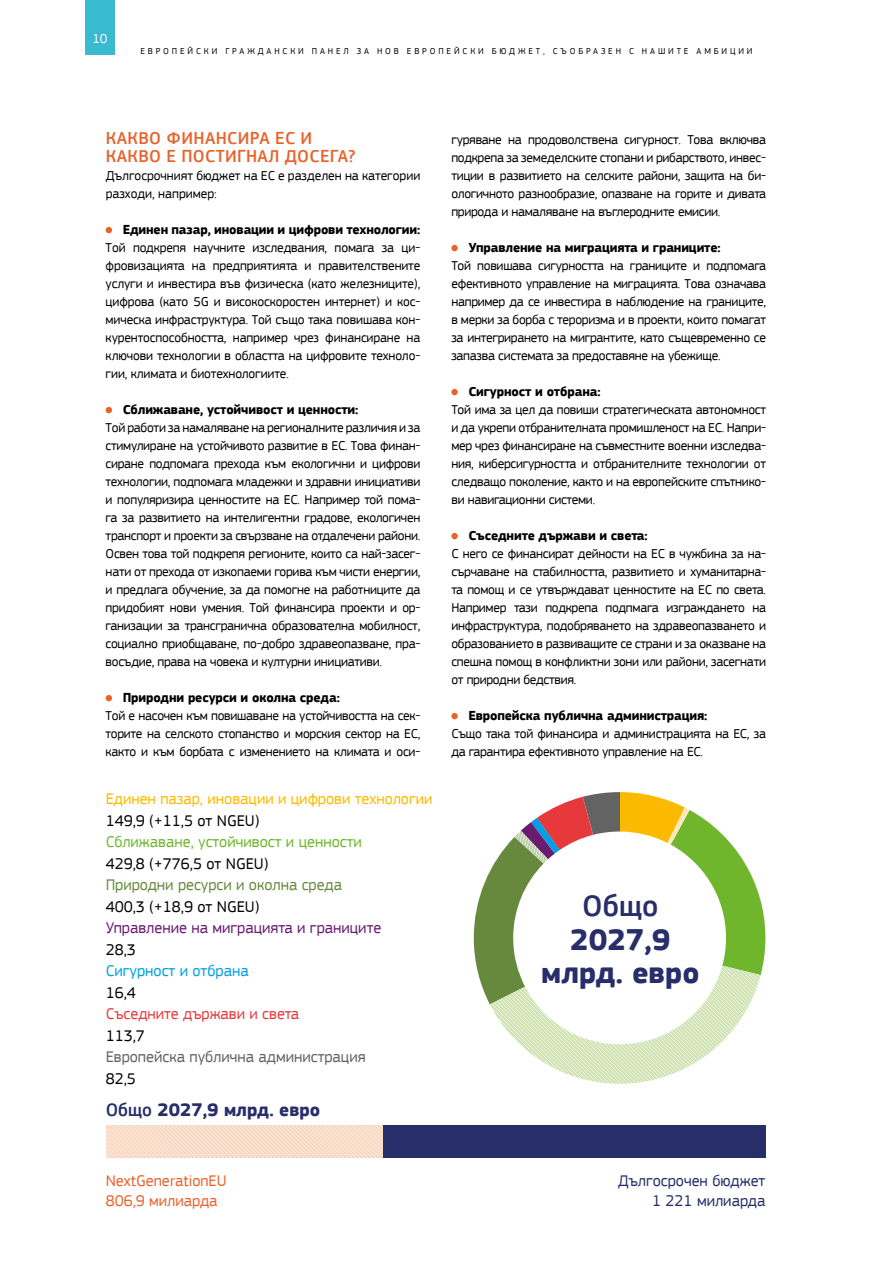
<style>
.page{position:relative;width:893px;height:1263px;background:#fff}
.page>*{position:absolute;margin:0;border:0;box-sizing:border-box;transform-origin:0 0}
.t1{font:700 31.05px/33.3px "EC Square Sans Pro";color:#282e6a;text-align:center}
.t2{font:500 31.05px "EC Square Sans Pro";color:#282e6a}
.t3{font:700 18.9px "EC Square Sans Pro";color:#282e6a}
.t4{font:500 18px/18px "EC Square Sans Pro";letter-spacing:.02em;color:#e8632c}
.t5{font:16.2px "EC Square Sans Pro";color:#000}
.t6{font:16.2px "EC Square Sans Pro";color:#fbba00}
.t7{font:16.2px "EC Square Sans Pro";color:#691b70}
.t8{font:16.2px "EC Square Sans Pro";color:#6fb62d}
.t9{font:16.2px "EC Square Sans Pro";color:#646363}
.t10{font:16.2px/20.2px "EC Square Sans Pro";color:#e8632c}
.t11{font:16.2px/20.2px "EC Square Sans Pro";color:#282e6a;text-align:right}
.t12{font:16.2px "EC Square Sans Pro";color:#67893d}
.t13{font:16.2px "EC Square Sans Pro";color:#e7393b}
.t14{font:16.2px "EC Square Sans Pro";color:#009fe3}
.t15{font:13.5px/18px "EC Square Sans Pro";letter-spacing:-.02em;color:#000;text-align:justify}
.t16{font:700 13.5px "EC Square Sans Pro";letter-spacing:-.01em;color:#000}
.t17{font:13.5px/18px "EC Square Sans Pro";color:#000}
.t18{font:13.5px "EC Square Sans Pro";color:#fff}
.t19{font:9px "EC Square Sans Pro";letter-spacing:.32em;color:#000}
.s1{font-weight:500}
</style>
<div class="page">
<div style="left:85px;top:0;width:30px;height:54px;background:#39bacf"></div>
<svg style="left:474px;top:792px;width:291px;height:292px"></svg>
<svg style="left:106px;top:1125px;width:277px;height:32px;background:#fadac6"></svg>
<div style="left:383px;top:1125px;width:382px;height:32px;background:#282e6a"></div>
<svg style="left:106px;top:227px;width:6px;height:6px"></svg>
<svg style="left:106px;top:407px;width:6px;height:6px"></svg>
<svg style="left:106px;top:695px;width:6px;height:6px"></svg>
<div style="left:451px;top:245px;width:7px;height:6px;background:#e8632c;border-radius:50%"></div>
<div style="left:451px;top:389px;width:7px;height:6px;background:#e8632c;border-radius:50%"></div>
<div style="left:451px;top:533px;width:7px;height:6px;background:#e8632c;border-radius:50%"></div>
<div style="left:451px;top:713px;width:7px;height:6px;background:#e8632c;border-radius:50%"></div>
<p class="t18" style="left:92px;top:30px;width:17px">10</p>
<p class="t19" style="left:140px;top:46px;width:614px">ЕВРОПЕЙСКИ ГРАЖДАНСКИ ПАНЕЛ ЗА НОВ ЕВРОПЕЙСКИ БЮДЖЕТ, СЪОБРАЗЕН С НАШИТЕ АМБИЦИИ</p>
<h3 class="t4" style="left:106px;top:129px;width:251px">КАКВО ФИНАНСИРА ЕС И<br>КАКВО Е ПОСТИГНАЛ ДОСЕГА?</h3>
<p class="t17" style="left:106px;top:167px;width:316px">Дългосрочният бюджет на ЕС е разделен на категории разходи, например:</p>
<p class="t16" style="left:123px;top:221px;width:299px">Единен пазар, иновации и цифрови технологии:</p>
<p class="t15" style="left:106px;top:239px;width:316px">Той подкрепя научните изследвания, помага за ци&shy;фровизацията на предприятията и правителствените услуги и инвестира във физическа (като железниците), цифрова (като 5G и високоскоростен интернет) и кос&shy;мическа инфраструктура. Той също така повишава кон&shy;курентоспособността, например чрез финансиране на ключови технологии в областта на цифровите техноло&shy;гии, климата и биотехнологиите.</p>
<p class="t16" style="left:123px;top:401px;width:237px">Сближаване, устойчивост и ценности:</p>
<p class="t15" style="left:106px;top:419px;width:316px">Той работи за намаляване на регионалните различия и за стимулиране на устойчивото развитие в ЕС. Това финан&shy;сиране подпомага прехода към екологични и цифрови технологии, подпомага младежки и здравни инициативи и популяризира ценностите на ЕС. Например той пома&shy;га за развитието на интелигентни градове, екологичен транспорт и проекти за свързване на отдалечени райони.<br>Освен това той подкрепя регионите, които са най-засег&shy;нати от прехода от изкопаеми горива към чисти енергии, и предлага обучение, за да помогне на работниците да придобият нови умения. Той финансира проекти и ор&shy;ганизации за трансгранична образователна мобилност, социално приобщаване, по-добро здравеопазване, пра&shy;восъдие, права на човека и културни инициативи.</p>
<p class="t16" style="left:123px;top:689px;width:219px">Природни ресурси и околна среда:</p>
<p class="t15" style="left:106px;top:707px;width:316px">Той е насочен към повишаване на устойчивостта на сек&shy;торите на селското стопанство и морския сектор на ЕС, както и към борбата с изменението на климата и оси-</p>
<p class="t6" style="left:106px;top:789px;width:328px">Единен пазар, иновации и цифрови технологии</p>
<p class="t5" style="left:106px;top:811px;width:155px">149,9 (+11,5 от NGEU)</p>
<p class="t8" style="left:106px;top:832px;width:258px">Сближаване, устойчивост и ценности</p>
<p class="t5" style="left:106px;top:854px;width:164px">429,8 (+776,5 от NGEU)</p>
<p class="t12" style="left:106px;top:875px;width:238px">Природни ресурси и околна среда</p>
<p class="t5" style="left:106px;top:897px;width:155px">400,3 (+18,9 от NGEU)</p>
<p class="t7" style="left:106px;top:918px;width:277px">Управление на миграцията и границите</p>
<p class="t5" style="left:106px;top:940px;width:32px">28,3</p>
<p class="t14" style="left:106px;top:961px;width:144px">Сигурност и отбрана</p>
<p class="t5" style="left:106px;top:983px;width:32px">16,4</p>
<p class="t13" style="left:106px;top:1004px;width:195px">Съседните държави и света</p>
<p class="t5" style="left:106px;top:1026px;width:41px">113,7</p>
<p class="t9" style="left:106px;top:1047px;width:262px">Европейска публична администрация</p>
<p class="t5" style="left:106px;top:1069px;width:32px">82,5</p>
<h2 class="t3" style="left:106px;top:1098px;width:216px"><span class="s1">Общо</span> 2027,9 млрд. евро</h2>
<p class="t15" style="left:451px;top:131px;width:316px">гуряване на продоволствена сигурност. Това включва подкрепа за земеделските стопани и рибарството, инвес&shy;тиции в развитието на селските райони, защита на би&shy;ологичното разнообразие, опазване на горите и дивата природа и намаляване на въглеродните емисии.</p>
<p class="t16" style="left:468px;top:239px;width:254px">Управление на миграцията и границите:</p>
<p class="t15" style="left:451px;top:257px;width:316px">Той повишава сигурността на границите и подпомага ефективното управление на миграцията. Това означава например да се инвестира в наблюдение на границите, в мерки за борба с тероризма и в проекти, които помагат за интегрирането на мигрантите, като същевременно се запазва системата за предоставяне на убежище.</p>
<p class="t16" style="left:468px;top:383px;width:134px">Сигурност и отбрана:</p>
<p class="t15" style="left:451px;top:401px;width:316px">Той има за цел да повиши стратегическата автономност и да укрепи отбранителната промишленост на ЕС. Напри&shy;мер чрез финансиране на съвместните военни изследва&shy;ния, киберсигурността и отбранителните технологии от следващо поколение, както и на европейските спътнико&shy;ви навигационни системи.</p>
<p class="t16" style="left:468px;top:527px;width:181px">Съседните държави и света:</p>
<p class="t15" style="left:451px;top:545px;width:316px">С него се финансират дейности на ЕС в чужбина за на&shy;сърчаване на стабилността, развитието и хуманитарна&shy;та помощ и се утвърждават ценностите на ЕС по света.<br>Например тази подкрепа подпмага изграждането на инфраструктура, подобряването на здравеопазването и образованието в развиващите се страни и за оказване на спешна помощ в конфликтни зони или райони, засегнати от природни бедствия.</p>
<p class="t16" style="left:468px;top:707px;width:241px">Европейска публична администрация:</p>
<p class="t15" style="left:451px;top:725px;width:316px">Също така той финансира и администрацията на ЕС, за да гарантира ефективното управление на ЕС.</p>
<h1 class="t2" style="left:582px;top:888px;width:78px">Общо</h1>
<h1 class="t1" style="left:541px;top:924px;width:160px">2027,9 млрд. евро</h1>
<p class="t10" style="left:106px;top:1170px;width:122px">NextGenerationEU<br>806,9 милиарда</p>
<p class="t11" style="left:618px;top:1170px;width:149px">Дългосрочен бюджет<br>1 221 милиарда</p>
</div>
